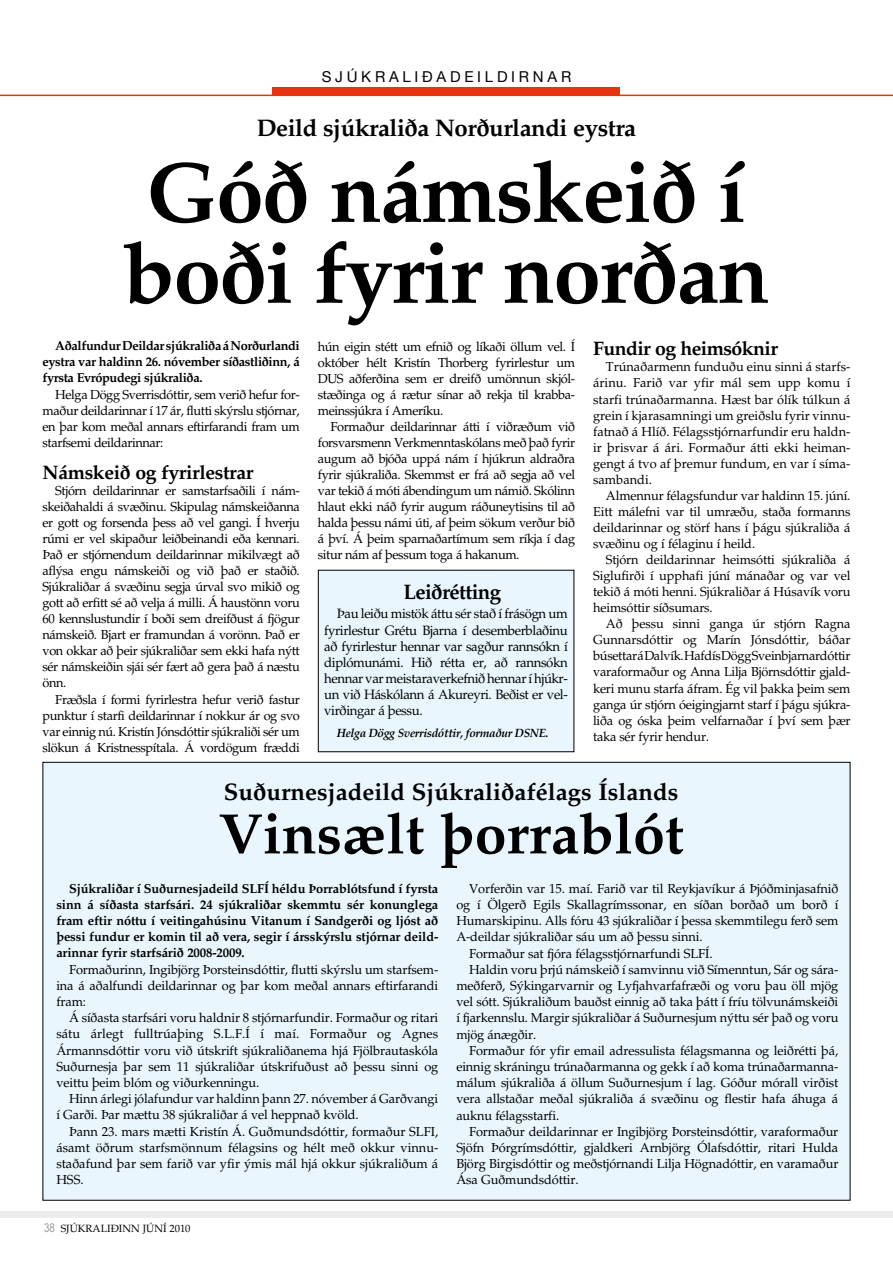
<style>
.page{position:relative;width:893px;height:1263px;background:#fff}
.page>*{position:absolute;margin:0;border:0;box-sizing:border-box;transform-origin:0 0}
.t1{font:700 85.5px/80.8px "Palatino IS";letter-spacing:-.02em;color:#000}
.t2{font:700 57px "Palatino IS";color:#000}
.t3{font:700 24px "Palatino IS";color:#000}
.t4{font:700 24px "Palatino IS";letter-spacing:-.02em;color:#000}
.t5{font:700 21px "Palatino IS";letter-spacing:-.03em;color:#000}
.t6{font:700 19.5px "Palatino IS";letter-spacing:-.02em;color:#000}
.t7{font:15px "Helvetica Neue";letter-spacing:.25em;color:#000}
.t8{font:13.5px/16px "Palatino IS";letter-spacing:-.03em;color:#000;text-align:justify}
.t9{font:13.05px/16px "Palatino IS";letter-spacing:-.01em;color:#000;text-align:justify}
.t10{font:700 13.05px/16.2px "Palatino IS";letter-spacing:-.02em;color:#000;text-align:justify}
.t11{font:italic 700 12px "Palatino IS";letter-spacing:-.03em;color:#000}
.t12{font:10.5px "Palatino IS";color:#000}
.s1{font-family:"Arial Narrow";font-size:12px;color:#9c9c9c}
</style>
<div class="page">
<div style="left:0;top:1211px;width:893px;height:6px;background:#ececec"></div>
<hr style="left:0;top:95px;width:893px;height:1px;background:#e6350e">
<div style="left:273px;top:87px;width:347px;height:9px;background:#e6350e"></div>
<div style="left:43px;top:762px;width:807px;height:438px;background:#e9f6fe"></div>
<div style="left:318px;top:570px;width:256px;height:182px;background:#e9f6fe"></div>
<p class="t7" style="left:322px;top:68px;width:251px">SJÚKRALIÐADEILDIRNAR</p>
<h3 class="t4" style="left:257px;top:114px;width:381px">Deild sjúkraliða Norðurlandi eystra</h3>
<h1 class="t1" style="left:123px;top:153px;width:648px">Góð námskeið í boði fyrir norðan</h1>
<p class="t10" style="left:43px;top:338px;width:259px;text-indent:13px">Aðalfundur Deildar sjúkraliða á Norðurlandi eystra var haldinn 26. nóvember síðastliðinn, á fyrsta Evrópudegi sjúkraliða.</p>
<p class="t9" style="left:43px;top:386px;width:259px;text-indent:13px">Helga Dögg Sverrisdóttir, sem verið hefur for&shy;maður deildarinnar í 17 ár, flutti skýrslu stjórnar, en þar kom meðal annars eftirfarandi fram um starfsemi deildarinnar:</p>
<h3 class="t6" style="left:43px;top:461px;width:212px">Námskeið og fyrirlestrar</h3>
<p class="t9" style="left:43px;top:483px;width:259px;text-indent:13px">Stjórn deildarinnar er samstarfsaðili í nám&shy;skeiðahaldi á svæðinu. Skipulag námskeiðanna er gott og forsenda þess að vel gangi. Í hverju rúmi er vel skipaður leiðbeinandi eða kennari.<br>Það er stjórnendum deildarinnar mikilvægt að aflýsa engu námskeiði og við það er staðið.<br>Sjúkraliðar á svæðinu segja úrval svo mikið og gott að erfitt sé að velja á milli. Á haustönn voru 60 kennslustundir í boði sem dreifðust á fjögur námskeið. Bjart er framundan á vorönn. Það er von okkar að þeir sjúkraliðar sem ekki hafa nýtt sér námskeiðin sjái sér fært að gera það á næstu önn.</p>
<p class="t9" style="left:43px;top:691px;width:259px;text-indent:13px">Fræðsla í formi fyrirlestra hefur verið fastur punktur í starfi deildarinnar í nokkur ár og svo var einnig nú. Kristín Jónsdóttir sjúkraliði sér um slökun á Kristnesspítala. Á vordögum fræddi</p>
<p class="t9" style="left:318px;top:338px;width:259px">hún eigin stétt um efnið og líkaði öllum vel. Í október hélt Kristín Thorberg fyrirlestur um DUS aðferðina sem er dreifð umönnun skjól&shy;stæðinga og á rætur sínar að rekja til krabba&shy;meinssjúkra í Ameríku.</p>
<p class="t9" style="left:318px;top:419px;width:259px;text-indent:13px">Formaður deildarinnar átti í viðræðum við forsvarsmenn Verkmenntaskólans með það fyrir augum að bjóða uppá nám í hjúkrun aldraðra fyrir sjúkraliða. Skemmst er frá að segja að vel var tekið á móti ábendingum um námið. Skólinn hlaut ekki náð fyrir augum ráðuneytisins til að halda þessu námi úti, af þeim sökum verður bið á því. Á þeim sparnaðartímum sem ríkja í dag situr nám af þessum toga á hakanum.</p>
<h3 class="t5" style="left:403px;top:580px;width:99px">Leiðrétting</h3>
<p class="t8" style="left:324px;top:606px;width:245px;text-indent:13px">Þau leiðu mistök áttu sér stað í frásögn um fyrirlestur Grétu Bjarna í desemberblaðinu að fyrirlestur hennar var sagður rannsókn í diplómunámi. Hið rétta er, að rannsókn hennar var meistaraverkefnið hennar í hjúkr&shy;un við Háskólann á Akureyri. Beðist er vel&shy;virðingar á þessu.</p>
<p class="t11" style="left:337px;top:726px;width:213px">Helga Dögg Sverrisdóttir, formaður DSNE.</p>
<h3 class="t6" style="left:593px;top:337px;width:186px">Fundir og heimsóknir</h3>
<p class="t9" style="left:593px;top:359px;width:259px;text-indent:13px">Trúnaðarmenn funduðu einu sinni á starfs&shy;árinu. Farið var yfir mál sem upp komu í starfi trúnaðarmanna. Hæst bar ólík túlkun á grein í kjarasamningi um greiðslu fyrir vinnu&shy;fatnað á Hlíð. Félagsstjórnarfundir eru haldn&shy;ir þrisvar á ári. Formaður átti ekki heiman&shy;gengt á tvo af þremur fundum, en var í síma&shy;sambandi.</p>
<p class="t9" style="left:593px;top:488px;width:259px;text-indent:13px">Almennur félagsfundur var haldinn 15. júní.<br>Eitt málefni var til umræðu, staða formanns deildarinnar og störf hans í þágu sjúkraliða á svæðinu og í félaginu í heild.</p>
<p class="t9" style="left:593px;top:552px;width:259px;text-indent:13px">Stjórn deildarinnar heimsótti sjúkraliða á Siglufirði í upphafi júní mánaðar og var vel tekið á móti henni. Sjúkraliðar á Húsavík voru heimsóttir síðsumars.</p>
<p class="t9" style="left:593px;top:616px;width:259px;text-indent:13px">Að þessu sinni ganga úr stjórn Ragna Gunnarsdóttir og Marín Jónsdóttir, báðar búsettar á Dalvík. Hafdís Dögg Sveinbjarnardóttir varaformaður og Anna Lilja Björnsdóttir gjald&shy;keri munu starfa áfram. Ég vil þakka þeim sem ganga úr stjórn óeigingjarnt starf í þágu sjúkra&shy;liða og óska þeim velfarnaðar í því sem þær taka sér fyrir hendur.</p>
<h3 class="t3" style="left:224px;top:778px;width:456px">Suðurnesjadeild Sjúkraliðafélags Íslands</h3>
<h2 class="t2" style="left:218px;top:801px;width:467px">Vinsælt þorrablót</h2>
<p class="t10" style="left:56px;top:880px;width:384px;text-indent:13px">Sjúkraliðar í Suðurnesjadeild SLFÍ héldu Þorrablótsfund í fyrsta sinn á síðasta starfsári. 24 sjúkraliðar skemmtu sér konunglega fram eftir nóttu í veitingahúsinu Vitanum í Sandgerði og ljóst að þessi fundur er komin til að vera, segir í ársskýrslu stjórnar deild&shy;arinnar fyrir starfsárið 2008-2009.</p>
<p class="t9" style="left:56px;top:961px;width:383px;text-indent:13px">Formaðurinn, Ingibjörg Þorsteinsdóttir, flutti skýrslu um starfsem&shy;ina á aðalfundi deildarinnar og þar kom meðal annars eftirfarandi fram:</p>
<p class="t9" style="left:56px;top:1010px;width:383px;text-indent:13px">Á síðasta starfsári voru haldnir 8 stjórnarfundir. Formaður og ritari sátu árlegt fulltrúaþing S.L.F.Í í maí. Formaður og Agnes Ármannsdóttir voru við útskrift sjúkraliðanema hjá Fjölbrautaskóla Suðurnesja þar sem 11 sjúkraliðar útskrifuðust að þessu sinni og veittu þeim blóm og viðurkenningu.</p>
<p class="t9" style="left:56px;top:1091px;width:383px;text-indent:13px">Hinn árlegi jólafundur var haldinn þann 27. nóvember á Garðvangi í Garði. Þar mættu 38 sjúkraliðar á vel heppnað kvöld.</p>
<p class="t9" style="left:56px;top:1123px;width:383px;text-indent:13px">Þann 23. mars mætti Kristín Á. Guðmundsdóttir, formaður SLFI, ásamt öðrum starfsmönnum félagsins og hélt með okkur vinnu&shy;staðafund þar sem farið var yfir ýmis mál hjá okkur sjúkraliðum á HSS.</p>
<p class="t9" style="left:469px;top:880px;width:371px">Vorferðin var 15. maí. Farið var til Reykjavíkur á Þjóðminjasafnið</p>
<p class="t9" style="left:456px;top:897px;width:383px">og í Ölgerð Egils Skallagrímssonar, en síðan borðað um borð í</p>
<p class="t9" style="left:456px;top:913px;width:383px">Humarskipinu. Alls fóru 43 sjúkraliðar í þessa skemmtilegu ferð sem</p>
<p class="t9" style="left:456px;top:929px;width:248px">A-deildar sjúkraliðar sáu um að þessu sinni.</p>
<p class="t9" style="left:469px;top:945px;width:245px">Formaður sat fjóra félagsstjórnarfundi SLFÍ.</p>
<p class="t9" style="left:469px;top:961px;width:371px">Haldin voru þrjú námskeið í samvinnu við Símenntun, Sár og sára-</p>
<p class="t9" style="left:456px;top:978px;width:384px">meðferð, Sýkingarvarnir og Lyfjahvarfafræði og voru þau öll mjög</p>
<p class="t9" style="left:456px;top:994px;width:383px">vel sótt. Sjúkraliðum bauðst einnig að taka þátt í fríu tölvunámskeiði</p>
<p class="t9" style="left:456px;top:1010px;width:384px">í fjarkennslu. Margir sjúkraliðar á Suðurnesjum nýttu sér það og voru</p>
<p class="t9" style="left:456px;top:1026px;width:81px">mjög ánægðir.</p>
<p class="t9" style="left:469px;top:1042px;width:371px">Formaður fór yfir email adressulista félagsmanna og leiðrétti þá,</p>
<p class="t9" style="left:456px;top:1059px;width:384px">einnig skráningu trúnaðarmanna og gekk í að koma trúnaðarmanna-</p>
<p class="t9" style="left:456px;top:1075px;width:384px">málum sjúkraliða á öllum Suðurnesjum í lag. Góður mórall virðist</p>
<p class="t9" style="left:456px;top:1091px;width:383px">vera allstaðar meðal sjúkraliða á svæðinu og flestir hafa áhuga á</p>
<p class="t9" style="left:456px;top:1107px;width:104px">auknu félagsstarfi.</p>
<p class="t9" style="left:469px;top:1123px;width:371px">Formaður deildarinnar er Ingibjörg Þorsteinsdóttir, varaformaður</p>
<p class="t9" style="left:456px;top:1140px;width:383px">Sjöfn Þórgrímsdóttir, gjaldkeri Arnbjörg Ólafsdóttir, ritari Hulda</p>
<p class="t9" style="left:456px;top:1156px;width:384px">Björg Birgisdóttir og meðstjórnandi Lilja Högnadóttir, en varamaður</p>
<p class="t9" style="left:456px;top:1172px;width:124px">Ása Guðmundsdóttir.</p>
<p class="t12" style="left:44px;top:1222px;width:148px"><span class="s1">38</span> SJÚKRALIÐINN JÚNÍ 2010</p>
</div>
